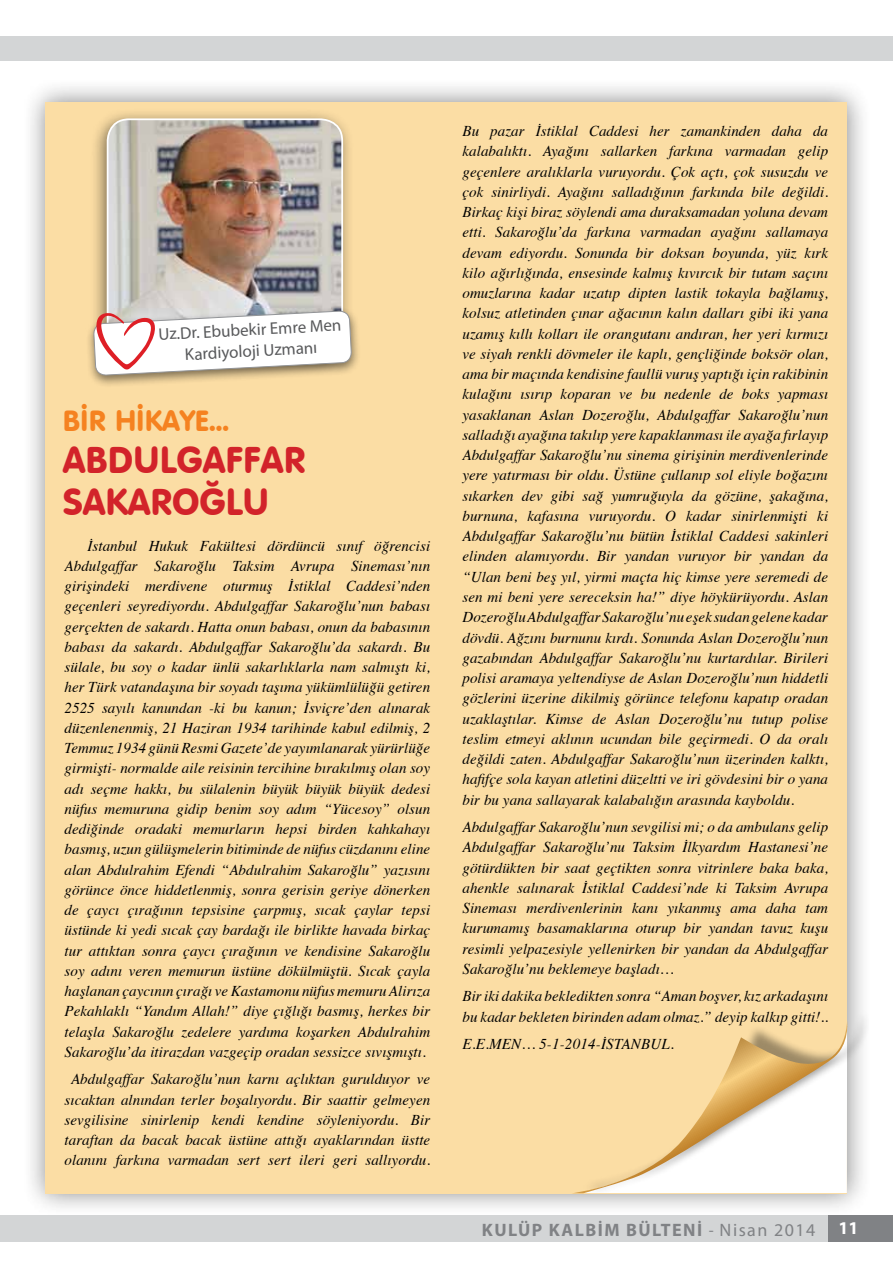
<style>
.page{position:relative;width:893px;height:1263px;background:#fff}
.page>*{position:absolute;margin:0;border:0;box-sizing:border-box;transform-origin:0 0}
.t1{font:36.3px/41.8px "VAG Rounded BT";color:#d2232a}
.t2{font:28.5px "VAG Rounded BT";color:#f58220}
.t3{font:700 18px "Myriad Pro";letter-spacing:.08em;color:#808285}
.t4{font:700 18px "Myriad Pro";color:#fff}
.t5{font:16.95px/21.5px "Myriad Pro";color:#58595b;text-align:center}
.t6{font:italic 15px/20.2px "Times";letter-spacing:.005em;color:#000;text-align:justify}
.s1{font-weight:400;font-stretch:condensed}
.s2{font-weight:400}
</style>
<div class="page">
<div style="left:21px;top:77px;width:849px;height:1139px;background:#000;opacity:.47"></div>
<div style="left:46px;top:102px;width:801px;height:1091px;background:#fbdda4"></div>
<div style="left:579px;top:1006px;width:290px;height:187px;background:#000;opacity:.38"></div>
<svg style="left:575px;top:1020px;width:275px;height:173px"></svg>
<div style="left:89px;top:107px;width:265px;height:267px;background:#000;opacity:.5"></div>
<img style="left:108px;top:119px;width:234px;height:186px">
<div style="left:107px;top:118px;width:236px;height:239px;border:2px solid #fff;border-radius:21px"></div>
<div style="left:85px;top:305px;width:276px;height:83px;background:#000;opacity:.5"></div>
<svg style="left:93px;top:310px;width:259px;height:76px;background:#ede1d5"></svg>
<div style="left:825px;top:1215px;width:68px;height:27px;background:#808285"></div>
<div style="left:0;top:34px;width:893px;height:27px;background:#d3d5d6"></div>
<div style="left:0;top:0;width:893px;height:36px;background:#fff"></div>
<div style="left:0;top:1215px;width:828px;height:27px;background:#d3d5d6"></div>
<p class="t5" style="left:158px;top:323px;width:185px;rotate:-3deg">Uz.Dr. Ebubekir Emre Men<br>Kardiyoloji Uzmanı</p>
<h2 class="t2" style="left:63px;top:402px;width:168px">BİR HİKAYE...</h2>
<h1 class="t1" style="left:63px;top:438px;width:244px">ABDULGAFFAR<br>SAKAROĞLU</h1>
<p class="t6" style="left:65px;top:534px;width:367px;text-indent:23px">İstanbul Hukuk Fakültesi dördüncü sınıf öğrencisi Abdulgaffar Sakaroğlu Taksim Avrupa Sineması’nın girişindeki merdivene oturmuş İstiklal Caddesi’nden geçenleri seyrediyordu. Abdulgaffar Sakaroğlu’nun babası gerçekten de sakardı. Hatta onun babası, onun da babasının babası da sakardı. Abdulgaffar Sakaroğlu’da sakardı. Bu sülale, bu soy o kadar ünlü sakarlıklarla nam salmıştı ki, her Türk vatandaşına bir soyadı taşıma yükümlülüğü getiren 2525 sayılı kanundan -ki bu kanun; İsviçre’den alınarak düzenlenenmiş, 21 Haziran 1934 tarihinde kabul edilmiş, 2<br>Temmuz 1934 günü Resmi Gazete’de yayımlanarak yürürlüğe girmişti- normalde aile reisinin tercihine bırakılmış olan soy adı seçme hakkı, bu sülalenin büyük büyük büyük dedesi nüfus memuruna gidip benim soy adım “Yücesoy” olsun dediğinde oradaki memurların hepsi birden kahkahayı basmış, uzun gülüşmelerin bitiminde de nüfus cüzdanını eline alan Abdulrahim Efendi “Abdulrahim Sakaroğlu” yazısını görünce önce hiddetlenmiş, sonra gerisin geriye dönerken de çaycı çırağının tepsisine çarpmış, sıcak çaylar tepsi üstünde ki yedi sıcak çay bardağı ile birlikte havada birkaç tur attıktan sonra çaycı çırağının ve kendisine Sakaroğlu soy adını veren memurun üstüne dökülmüştü. Sıcak çayla haşlanan çaycının çırağı ve Kastamonu nüfus memuru Alirıza Pekahlaklı “Yandım Allah!” diye çığlığı basmış, herkes bir telaşla Sakaroğlu zedelere yardıma koşarken Abdulrahim Sakaroğlu’da itirazdan vazgeçip oradan sessizce sıvışmıştı.</p>
<p class="t6" style="left:65px;top:1068px;width:367px;text-align:center">Abdulgaffar Sakaroğlu’nun karnı açlıktan gurulduyor ve sıcaktan alnından terler boşalıyordu. Bir saattir gelmeyen sevgilisine sinirlenip kendi kendine söyleniyordu. Bir taraftan da bacak bacak üstüne attığı ayaklarından üstte olanını farkına varmadan sert sert ileri geri sallıyordu.</p>
<p class="t6" style="left:462px;top:120px;width:367px">Bu pazar İstiklal Caddesi her zamankinden daha da kalabalıktı. Ayağını sallarken farkına varmadan gelip geçenlere aralıklarla vuruyordu. Çok açtı, çok susuzdu ve çok sinirliydi. Ayağını salladığının farkında bile değildi.<br>Birkaç kişi biraz söylendi ama duraksamadan yoluna devam etti. Sakaroğlu’da farkına varmadan ayağını sallamaya devam ediyordu. Sonunda bir doksan boyunda, yüz kırk kilo ağırlığında, ensesinde kalmış kıvırcık bir tutam saçını omuzlarına kadar uzatıp dipten lastik tokayla bağlamış, kolsuz atletinden çınar ağacının kalın dalları gibi iki yana uzamış kıllı kolları ile orangutanı andıran, her yeri kırmızı ve siyah renkli dövmeler ile kaplı, gençliğinde boksör olan, ama bir maçında kendisine faullü vuruş yaptığı için rakibinin kulağını ısırıp koparan ve bu nedenle de boks yapması yasaklanan Aslan Dozeroğlu, Abdulgaffar Sakaroğlu’nun salladığı ayağına takılıp yere kapaklanması ile ayağa fırlayıp Abdulgaffar Sakaroğlu’nu sinema girişinin merdivenlerinde yere yatırması bir oldu. Üstüne çullanıp sol eliyle boğazını sıkarken dev gibi sağ yumruğuyla da gözüne, şakağına, burnuna, kafasına vuruyordu. O kadar sinirlenmişti ki Abdulgaffar Sakaroğlu’nu bütün İstiklal Caddesi sakinleri elinden alamıyordu. Bir yandan vuruyor bir yandan da “Ulan beni beş yıl, yirmi maçta hiç kimse yere seremedi de sen mi beni yere sereceksin ha!” diye höykürüyordu. Aslan Dozeroğlu Abdulgaffar Sakaroğlu’nu eşek sudan gelene kadar dövdü. Ağzını burnunu kırdı. Sonunda Aslan Dozeroğlu’nun gazabından Abdulgaffar Sakaroğlu’nu kurtardılar. Birileri polisi aramaya yeltendiyse de Aslan Dozeroğlu’nun hiddetli gözlerini üzerine dikilmiş görünce telefonu kapatıp oradan uzaklaştılar. Kimse de Aslan Dozeroğlu’nu tutup polise teslim etmeyi aklının ucundan bile geçirmedi. O da oralı değildi zaten. Abdulgaffar Sakaroğlu’nun üzerinden kalktı, hafifçe sola kayan atletini düzeltti ve iri gövdesini bir o yana bir bu yana sallayarak kalabalığın arasında kayboldu.</p>
<p class="t6" style="left:462px;top:816px;width:367px">Abdulgaffar Sakaroğlu’nun sevgilisi mi; o da ambulans gelip Abdulgaffar Sakaroğlu’nu Taksim İlkyardım Hastanesi’ne götürdükten bir saat geçtikten sonra vitrinlere baka baka, ahenkle salınarak İstiklal Caddesi’nde ki Taksim Avrupa Sineması merdivenlerinin kanı yıkanmış ama daha tam kurumamış basamaklarına oturup bir yandan tavuz kuşu resimli yelpazesiyle yellenirken bir yandan da Abdulgaffar Sakaroğlu’nu beklemeye başladı…</p>
<p class="t6" style="left:462px;top:985px;width:367px">Bir iki dakika bekledikten sonra “Aman boşver, kız arkadaşını bu kadar bekleten birinden adam olmaz.” deyip kalkıp gitti!..</p>
<p class="t6" style="left:462px;top:1033px;width:213px">E.E.MEN… 5-1-2014-İSTANBUL.</p>
<p class="t3" style="left:482px;top:1218px;width:335px">KULÜP KALBİM BÜLTENİ <span class="s1">-</span> <span class="s2">Nisan 2014</span></p>
<p class="t4" style="left:838px;top:1216px;width:21px">11</p>
</div>
